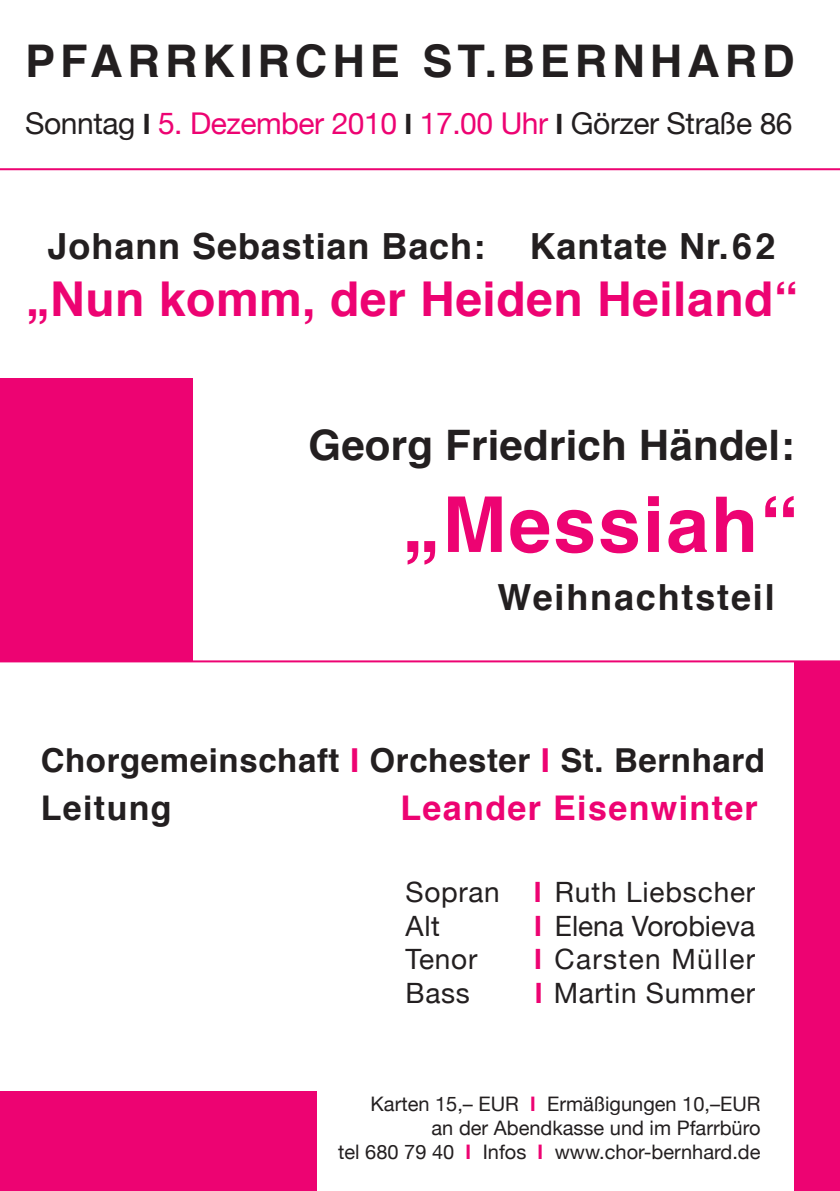
<style>
.page{position:relative;width:840px;height:1191px;background:#fff}
.page>*{position:absolute;margin:0;border:0;box-sizing:border-box;transform-origin:0 0}
.t1{font:700 77px "Helvetica";letter-spacing:.025em;color:#ed0372}
.t2{font:700 48px "Helvetica";letter-spacing:.01em;color:#ed0372}
.t3{font:700 45px "Helvetica";letter-spacing:.11em;color:#231f20}
.t4{font:700 42px "Helvetica";letter-spacing:.005em;color:#231f20}
.t5{font:700 36px "Helvetica";letter-spacing:.025em;color:#231f20}
.t6{font:700 36px "Helvetica";letter-spacing:.05em;color:#231f20}
.t7{font:700 34px "Helvetica";letter-spacing:.04em;color:#ed0372}
.t8{font:700 34px "Helvetica";letter-spacing:.04em;color:#231f20}
.t9{font:700 33px "Helvetica";letter-spacing:.02em;color:#231f20}
.t10{font:30px "Helvetica Neue";letter-spacing:-.015em;color:#ed0372}
.t11{font:28px/33.6px "Helvetica Neue";letter-spacing:.025em;color:#231f20}
.t12{font:700 28px "Helvetica";color:#ed0372}
.t13{font:20px/24px "Helvetica Neue";color:#231f20;text-align:right}
.s1{color:#231f20}
.s2{font-family:"Helvetica";font-weight:700;font-size:28px;color:#231f20}
.s3{color:#ed0372}
.s4{font-family:"Helvetica";font-weight:700;color:#ed0372}
</style>
<div class="page">
<div style="left:0;top:378px;width:192px;height:283px;background:#ed0372"></div>
<div style="left:0;top:1091px;width:316px;height:100px;background:#ed0372"></div>
<div style="left:794px;top:662px;width:45px;height:529px;background:#ed0372"></div>
<hr style="left:0;top:168px;width:839px;height:2px;background:#ed0372">
<hr style="left:0;top:660px;width:839px;height:2px;background:#ed0372">
<h3 class="t3" style="left:25px;top:25px;width:770px">PFARRKIRCHE ST.BERNHARD</h3>
<h3 class="t10" style="left:25px;top:106px;width:768px"><span class="s1">Sonntag</span> <span class="s2">I</span> 5. Dezember 2010 <span class="s2">I</span> 17.00 Uhr <span class="s2">I</span> <span class="s1">Görzer Straße 86</span></h3>
<h3 class="t5" style="left:48px;top:217px;width:729px">Johann Sebastian Bach: Kantate Nr.62</h3>
<h2 class="t2" style="left:26px;top:260px;width:773px">„Nun komm, der Heiden Heiland“</h2>
<h3 class="t4" style="left:308px;top:411px;width:487px">Georg Friedrich Händel:</h3>
<h1 class="t1" style="left:401px;top:463px;width:398px">„Messiah“</h1>
<h3 class="t6" style="left:497px;top:568px;width:278px">Weihnachtsteil</h3>
<h3 class="t9" style="left:41px;top:733px;width:725px">Chorgemeinschaft <span class="s3">I</span> Orchester <span class="s3">I</span> St. Bernhard</h3>
<h3 class="t8" style="left:41px;top:780px;width:132px">Leitung</h3>
<h3 class="t7" style="left:400px;top:780px;width:359px">Leander Eisenwinter</h3>
<h3 class="t11" style="left:405px;top:875px;width:138px">Sopran <span class="s4">I<br></span>Alt</h3>
<h3 class="t11" style="left:534px;top:875px;width:222px;text-align:right">Ruth Liebscher<br>Elena Vorobieva<br><span class="s4">I</span> Carsten Müller<br><span class="s4">I</span> Martin Summer</h3>
<h3 class="t12" style="left:534px;top:903px;width:9px">I</h3>
<h3 class="t11" style="left:405px;top:942px;width:73px">Tenor<br>Bass</h3>
<p class="t13" style="left:338px;top:1091px;width:423px">Karten 15,– EUR <span class="s4">I</span> Ermäßigungen 10,–EUR<br>an der Abendkasse und im Pfarrbüro<br>tel 680 79 40 <span class="s4">I</span> Infos <span class="s4">I</span> www.chor-bernhard.de</p>
</div>
